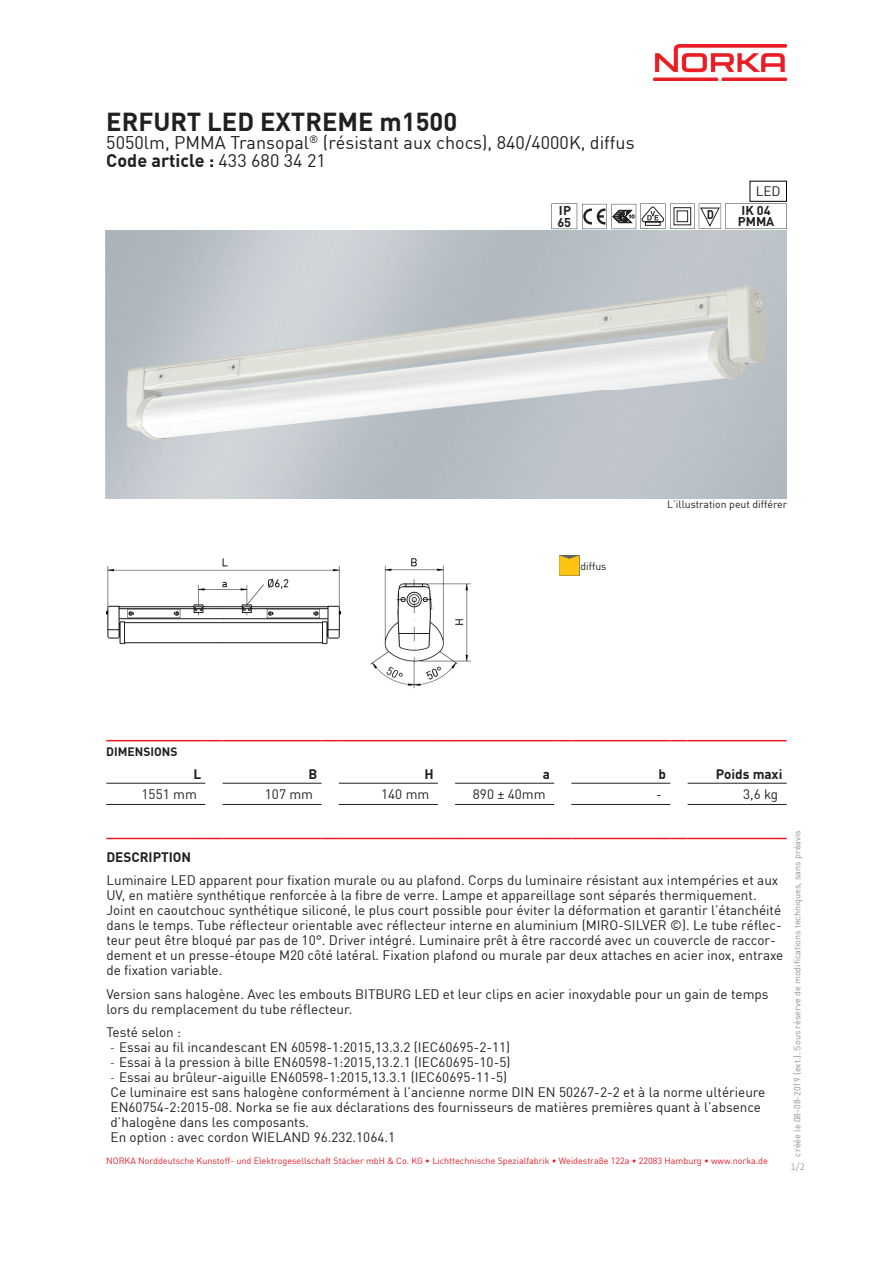
<style>
.page{position:relative;width:893px;height:1263px;background:#fff}
.page>*{position:absolute;margin:0;border:0;box-sizing:border-box;transform-origin:0 0}
.t1{font:700 25.5px "NORKADIN Offc Pro";color:#231f20}
.t2{font:18px/18px "NORKADIN Offc Pro";color:#231f20}
.t3{font:13.5px/15px "NORKADIN Offc Pro";color:#231f20}
.t4{font:700 13.5px "NORKADIN Offc Pro";color:#231f20}
.t5{font:700 12.75px/11.6px "NORKADIN Offc Pro";color:#231f20}
.t6{font:700 12.6px "NORKADIN Offc Pro";color:#231f20}
.t7{font:700 12.45px "NORKADIN Offc Pro";color:#231f20;scale:.88 1}
.t8{font:700 12px "NORKADIN Offc Pro";color:#231f20}
.t9{font:10.5px "NORKADIN Offc Pro";color:#231f20}
.t10{font:300 10.5px "Calibri";color:#909192}
.t11{font:9px "NORKADIN Offc Pro";color:#ea1c28}
.t12{font:9px "NORKADIN Offc Pro";color:#909192}
.s1{font-weight:700}
.s2{font-family:"Calibri";font-weight:300}
</style>
<div class="page">
<img style="left:654px;top:44px;width:133px;height:37px">
<img style="left:786px;top:230px;width:1px;height:268px">
<img style="left:106px;top:230px;width:680px;height:268px">
<img style="left:106px;top:558px;width:365px;height:131px">
<svg style="left:559px;top:555px;width:20px;height:21px"></svg>
<hr style="left:106px;top:804px;width:99px;height:1px;background:#231f20">
<hr style="left:223px;top:804px;width:99px;height:1px;background:#231f20">
<hr style="left:339px;top:804px;width:99px;height:1px;background:#231f20">
<hr style="left:455px;top:804px;width:99px;height:1px;background:#231f20">
<hr style="left:571px;top:804px;width:99px;height:1px;background:#231f20">
<hr style="left:688px;top:804px;width:99px;height:1px;background:#231f20">
<hr style="left:106px;top:783px;width:99px;height:1px;background:#231f20">
<hr style="left:223px;top:783px;width:99px;height:1px;background:#231f20">
<hr style="left:339px;top:783px;width:99px;height:1px;background:#231f20">
<hr style="left:455px;top:783px;width:99px;height:1px;background:#231f20">
<hr style="left:571px;top:783px;width:99px;height:1px;background:#231f20">
<hr style="left:688px;top:783px;width:99px;height:1px;background:#231f20">
<hr style="left:106px;top:740px;width:99px;height:1px;background:#ea1c28">
<svg style="left:205px;top:740px;width:18px;height:1px"></svg>
<hr style="left:223px;top:740px;width:99px;height:1px;background:#ea1c28">
<svg style="left:322px;top:740px;width:17px;height:1px"></svg>
<hr style="left:339px;top:740px;width:99px;height:1px;background:#ea1c28">
<svg style="left:438px;top:740px;width:17px;height:1px"></svg>
<hr style="left:455px;top:740px;width:99px;height:1px;background:#ea1c28">
<svg style="left:554px;top:740px;width:17px;height:1px"></svg>
<hr style="left:571px;top:740px;width:99px;height:1px;background:#ea1c28">
<svg style="left:670px;top:740px;width:18px;height:1px"></svg>
<hr style="left:688px;top:740px;width:99px;height:1px;background:#ea1c28">
<hr style="left:106px;top:838px;width:99px;height:1px;background:#ea1c28">
<svg style="left:205px;top:838px;width:18px;height:1px"></svg>
<hr style="left:223px;top:838px;width:99px;height:1px;background:#ea1c28">
<svg style="left:322px;top:838px;width:17px;height:1px"></svg>
<hr style="left:339px;top:838px;width:99px;height:1px;background:#ea1c28">
<svg style="left:438px;top:838px;width:17px;height:1px"></svg>
<hr style="left:455px;top:838px;width:99px;height:1px;background:#ea1c28">
<svg style="left:554px;top:838px;width:17px;height:1px"></svg>
<hr style="left:571px;top:838px;width:99px;height:1px;background:#ea1c28">
<svg style="left:670px;top:838px;width:18px;height:1px"></svg>
<hr style="left:688px;top:838px;width:99px;height:1px;background:#ea1c28">
<svg style="left:551px;top:203px;width:236px;height:26px"></svg>
<h1 class="t1" style="left:106px;top:101px;width:352px">ERFURT LED EXTREME m1500</h1>
<h2 class="t2" style="left:106px;top:132px;width:530px">5050lm, PMMA Transopal<sup>®</sup> (résistant aux chocs), 840/4000K, diffus<br><span class="s1">Code article :</span> 433 680 34 21</h2>
<p class="t6" style="left:559px;top:200px;width:14px">IP</p>
<p class="t7" style="left:707px;top:204px;width:10px">D</p>
<p class="t6" style="left:557px;top:211px;width:15px">65</p>
<p class="t3" style="left:756px;top:183px;width:26px">LED</p>
<p class="t5" style="left:738px;top:203px;width:38px">IK 04<br>PMMA</p>
<p class="t8" style="left:106px;top:742px;width:73px">DIMENSIONS</p>
<p class="t9" style="left:580px;top:558px;width:28px">diffus</p>
<p class="t9" style="left:667px;top:496px;width:122px">L’illustration peut différer</p>
<p class="t4" style="left:193px;top:763px;width:9px">L</p>
<p class="t4" style="left:308px;top:763px;width:10px">B</p>
<p class="t4" style="left:424px;top:763px;width:11px">H</p>
<p class="t4" style="left:543px;top:763px;width:9px">a</p>
<p class="t4" style="left:659px;top:763px;width:9px">b</p>
<p class="t4" style="left:716px;top:763px;width:68px">Poids maxi</p>
<p class="t3" style="left:142px;top:785px;width:57px">1551 mm</p>
<p class="t3" style="left:265px;top:785px;width:50px">107 mm</p>
<p class="t3" style="left:381px;top:785px;width:50px">140 mm</p>
<p class="t3" style="left:473px;top:785px;width:74px">890 ± 40mm</p>
<p class="t3" style="left:656px;top:785px;width:7px">-</p>
<p class="t3" style="left:743px;top:785px;width:37px">3,6 kg</p>
<p class="t4" style="left:106px;top:846px;width:86px">DESCRIPTION</p>
<p class="t3" style="left:106px;top:872px;width:679px">Luminaire LED apparent pour fixation murale ou au plafond. Corps du luminaire résistant aux intempéries et aux UV, en matière synthétique renforcée à la fibre de verre. Lampe et appareillage sont séparés thermiquement.<br>Joint en caoutchouc synthétique siliconé, le plus court possible pour éviter la déformation et garantir l’étanchéité dans le temps. Tube réflecteur orientable avec réflecteur interne en aluminium (MIRO-SILVER ©). Le tube réflec&shy;teur peut être bloqué par pas de 10°. Driver intégré. Luminaire prêt à être raccordé avec un couvercle de raccor&shy;dement et un presse-étoupe M20 côté latéral. Fixation plafond ou murale par deux attaches en acier inox, entraxe de fixation variable.</p>
<p class="t3" style="left:106px;top:985px;width:664px">Version sans halogène. Avec les embouts BITBURG LED et leur clips en acier inoxydable pour un gain de temps lors du remplacement du tube réflecteur.</p>
<p class="t3" style="left:106px;top:1024px;width:76px">Testé selon :</p>
<p class="t3" style="left:111px;top:1039px;width:401px"><span class="s2">-</span> Essai au fil incandescant EN 60598-1:2015,13.3.2 (IEC60695-2-11)</p>
<p class="t3" style="left:111px;top:1054px;width:401px"><span class="s2">-</span> Essai à la pression à bille EN60598-1:2015,13.2.1 (IEC60695-10-5)</p>
<p class="t3" style="left:111px;top:1069px;width:656px"><span class="s2">-</span> Essai au brûleur-aiguille EN60598-1:2015,13.3.1 (IEC60695-11-5)<br>Ce luminaire est sans halogène conformément à l’ancienne norme DIN EN 50267-2-2 et à la norme ultérieure EN60754-2:2015-08. Norka se fie aux déclarations des fournisseurs de matières premières quant à l’absence d’halogène dans les composants.<br>En option : avec cordon WIELAND 96.232.1064.1</p>
<p class="t11" style="left:106px;top:1153px;width:663px">NORKA Norddeutsche Kunstoff- und Elektrogesellschaft Stäcker mbH &amp; Co. KG • Lichttechnische Spezialfabrik • Weidestraβe 122a • 22083 Hamburg • www.norka.de</p>
<p class="t12" style="left:790px;top:1157px;width:328px;rotate:-90deg">créée le 08-08-2019 (ext.). Sous réserve de modifications techniques, sans préavis</p>
<p class="t10" style="left:791px;top:1160px;width:16px">1/2</p>
</div>
